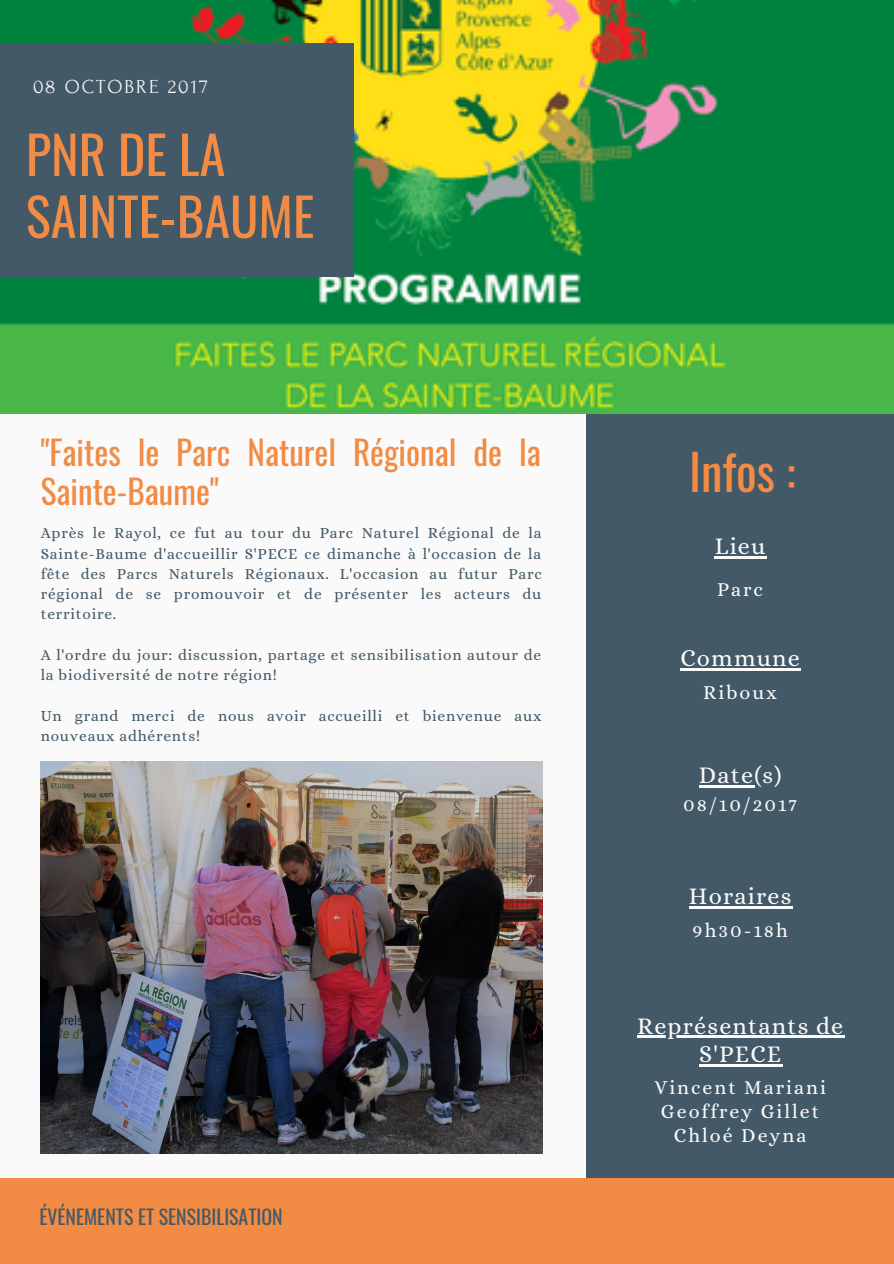
<style>
.page{position:relative;width:894px;height:1264px;background:#fff}
.page>*{position:absolute;margin:0;border:0;box-sizing:border-box;transform-origin:0 0}
.t1{font:52.35px/61.9px "Oswald";color:#f28b43}
.t2{font:48.6px "Oswald";color:#f28b43}
.t3{font:33.15px/39.5px "Oswald";color:#f28b43}
.t4{font:24px/28.2px "Alice";letter-spacing:.05em;color:#fafafa;text-align:center}
.t5{font:19.8px/23.7px "Alice";letter-spacing:.1em;color:#fafafa;text-align:center}
.t6{font:19.8px "Oswald";color:#435967}
.t7{font:19.8px "Forum";letter-spacing:.1em;color:#fafafa}
.t8{font:15.45px/20.2px "Alice";letter-spacing:.05em;color:#435967}
</style>
<div class="page">
<div style="left:0;top:0;width:893px;height:1263px;background:#fafafa"></div>
<div style="left:586px;top:408px;width:307px;height:771px;background:#435967"></div>
<img style="left:0;top:0;width:893px;height:413px">
<div style="left:0;top:44px;width:353px;height:233px;background:#435967"></div>
<div style="left:0;top:1178px;width:893px;height:85px;background:#f28b43"></div>
<img style="left:41px;top:762px;width:501px;height:391px">
<hr style="left:714px;top:556px;width:52px;height:2px;background:#fafafa">
<hr style="left:680px;top:668px;width:120px;height:2px;background:#fafafa">
<hr style="left:698px;top:785px;width:56px;height:2px;background:#fafafa">
<hr style="left:636px;top:1035px;width:208px;height:3px;background:#fafafa">
<hr style="left:699px;top:1063px;width:83px;height:3px;background:#fafafa">
<hr style="left:688px;top:906px;width:104px;height:2px;background:#fafafa">
<p class="t7" style="left:33px;top:76px;width:176px">08 OCTOBRE 2017</p>
<h1 class="t1" style="left:26px;top:121px;width:290px">PNR DE LA<br>SAINTE-BAUME</h1>
<h3 class="t3" style="left:41px;top:431px;width:501px">"Faites le Parc Naturel Régional de la<br>Sainte-Baume"</h3>
<p class="t8" style="left:41px;top:523px;width:502px;text-align:justify">Après le Rayol, ce fut au tour du Parc Naturel Régional de la Sainte-Baume d'accueillir S'PECE ce dimanche à l'occasion de la fête des Parcs Naturels Régionaux. L'occasion au futur Parc régional de se promouvoir et de présenter les acteurs du territoire.</p>
<p class="t8" style="left:41px;top:644px;width:501px">A l'ordre du jour: discussion, partage et sensibilisation autour de la biodiversité de notre région!</p>
<p class="t8" style="left:41px;top:705px;width:502px">Un grand merci de nous avoir accueilli et bienvenue aux nouveaux adhérents!</p>
<p class="t6" style="left:39px;top:1201px;width:245px">ÉVÉNEMENTS ET SENSIBILISATION</p>
<h2 class="t2" style="left:688px;top:434px;width:108px">Infos :</h2>
<h3 class="t4" style="left:714px;top:532px;width:52px">Lieu</h3>
<p class="t5" style="left:717px;top:577px;width:47px">Parc</p>
<h3 class="t4" style="left:680px;top:643px;width:121px">Commune</h3>
<p class="t5" style="left:703px;top:680px;width:75px">Riboux</p>
<h3 class="t4" style="left:698px;top:761px;width:84px">Date(s)</h3>
<p class="t5" style="left:683px;top:793px;width:115px">08/10/2017</p>
<h3 class="t4" style="left:688px;top:882px;width:104px">Horaires</h3>
<p class="t5" style="left:692px;top:918px;width:96px">9h30-18h</p>
<h3 class="t4" style="left:636px;top:1011px;width:208px">Représentants de<br>S'PECE</h3>
<p class="t5" style="left:654px;top:1075px;width:173px">Vincent Mariani<br>Geoffrey Gillet<br>Chloé Deyna</p>
</div>
